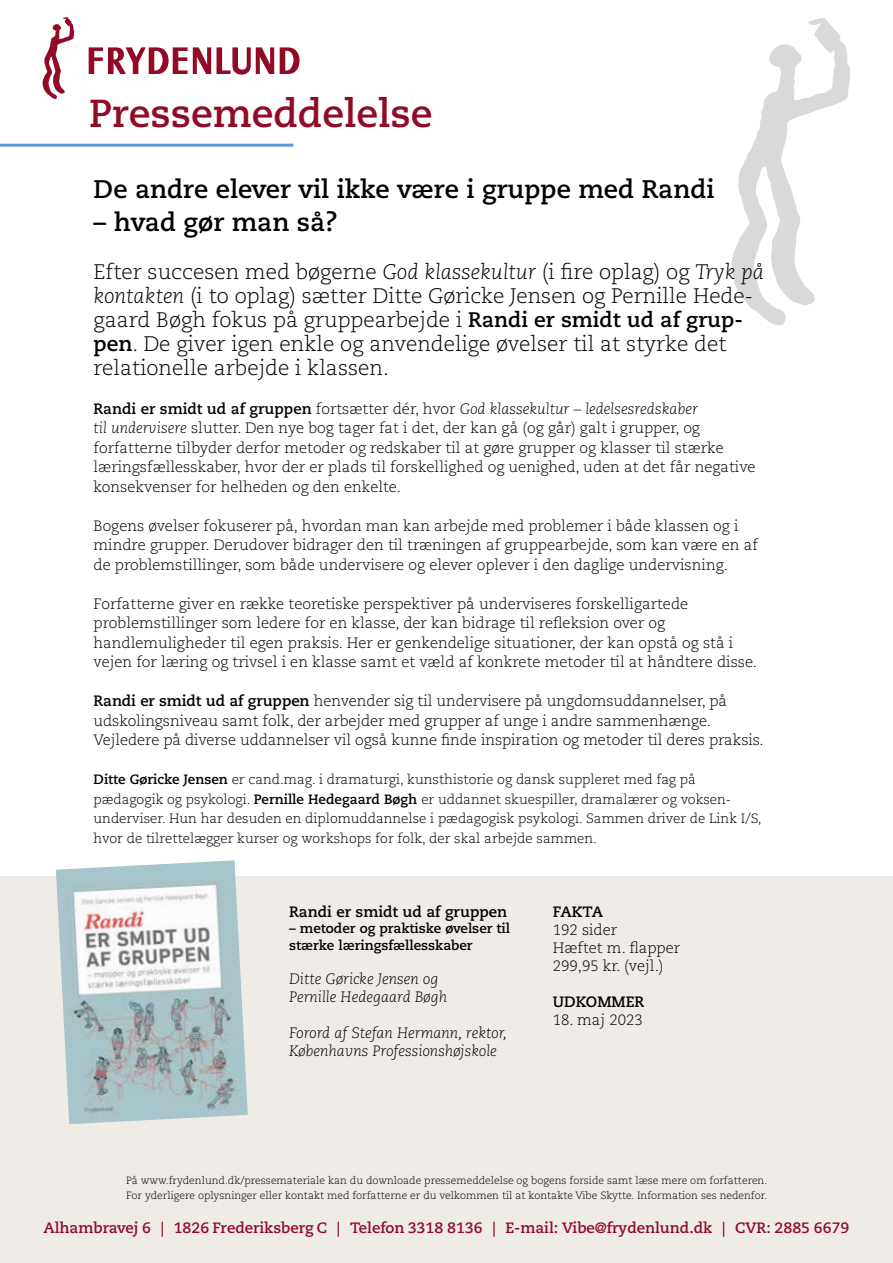
<style>
.page{position:relative;width:893px;height:1263px;background:#fff}
.page>*{position:absolute;margin:0;border:0;box-sizing:border-box;transform-origin:0 0}
.t1{font:700 39px "Caecilia LT Std";color:#910b26}
.t2{font:700 25.5px "Caecilia LT Std";color:#000}
.t3{font:300 21px/24px "Caecilia LT Std";color:#000}
.t4{font:300 15px/19.5px "Caecilia LT Std";color:#000}
.t5{font:italic 300 15px/18px "Caecilia LT Std";color:#000}
.t6{font:700 15px "Caecilia LT Std";color:#910b26}
.t7{font:700 15px "Caecilia LT Std";color:#000}
.t8{font:300 13.5px/19.5px "Caecilia LT Std";color:#000}
.t9{font:700 13.5px/16.5px "Caecilia LT Std";color:#000}
.t10{font:300 10.5px/15px "Caecilia LT Std";color:#000}
.s1{font-style:italic}
.s2{font-weight:700}
</style>
<div class="page">
<svg style="left:731px;top:18px;width:119px;height:307px"></svg>
<hr style="left:0;top:144px;width:293px;height:3px;background:#5e9ad3">
<div style="left:0;top:876px;width:893px;height:387px;background:#efece8"></div>
<svg style="left:43px;top:17px;width:32px;height:82px"></svg>
<svg style="left:89px;top:47px;width:122px;height:27px"></svg>
<svg style="left:217px;top:47px;width:57px;height:28px"></svg>
<svg style="left:280px;top:47px;width:20px;height:27px"></svg>
<img style="left:56px;top:860px;width:192px;height:264px">
<h1 class="t1" style="left:89px;top:91px;width:345px">Pressemeddelelse</h1>
<h2 class="t2" style="left:94px;top:174px;width:622px">De andre elever vil ikke være i gruppe med Randi</h2>
<h2 class="t2" style="left:94px;top:207px;width:246px">– hvad gør man så?</h2>
<p class="t3" style="left:94px;top:260px;width:672px">Efter succesen med bøgerne <span class="s1">God klassekultur</span> (i fire oplag) og <span class="s1">Tryk på kontakten</span> (i to oplag) sætter Ditte Gøricke Jensen og Pernille Hede&shy;gaard Bøgh fokus på gruppearbejde i <span class="s2">Randi er smidt ud af grup&shy;pen</span>. De giver igen enkle og anvendelige øvelser til at styrke det relationelle arbejde i klassen.</p>
<p class="t4" style="left:94px;top:399px;width:663px"><span class="s2">Randi er smidt ud af gruppen</span> fortsætter dér, hvor <span class="s1">God klassekultur – ledelsesredskaber<br>til undervisere</span> slutter. Den nye bog tager fat i det, der kan gå (og går) galt i grupper, og forfatterne tilbyder derfor metoder og redskaber til at gøre grupper og klasser til stærke læringsfællesskaber, hvor der er plads til forskellighed og uenighed, uden at det får negative konsekvenser for helheden og den enkelte.</p>
<p class="t4" style="left:94px;top:516px;width:666px">Bogens øvelser fokuserer på, hvordan man kan arbejde med problemer i både klassen og i mindre grupper. Derudover bidrager den til træningen af gruppearbejde, som kan være en af de problemstillinger, som både undervisere og elever oplever i den daglige undervisning.</p>
<p class="t4" style="left:94px;top:594px;width:665px">Forfatterne giver en række teoretiske perspektiver på underviseres forskelligartede problemstillinger som ledere for en klasse, der kan bidrage til refleksion over og handlemuligheder til egen praksis. Her er genkendelige situationer, der kan opstå og stå i vejen for læring og trivsel i en klasse samt et væld af konkrete metoder til at håndtere disse.</p>
<p class="t4" style="left:94px;top:692px;width:672px"><span class="s2">Randi er smidt ud af gruppen</span> henvender sig til undervisere på ungdomsuddannelser, på udskolingsniveau samt folk, der arbejder med grupper af unge i andre sammenhænge.<br>Vejledere på diverse uddannelser vil også kunne finde inspiration og metoder til deres praksis.</p>
<p class="t8" style="left:94px;top:770px;width:669px"><span class="s2">Ditte Gøricke Jensen</span> er cand.mag. i dramaturgi, kunsthistorie og dansk suppleret med fag på pædagogik og psykologi. <span class="s2">Pernille Hedegaard Bøgh</span> er uddannet skuespiller, dramalærer og voksen&shy;underviser. Hun har desuden en diplomuddannelse i pædagogisk psykologi. Sammen driver de Link I/S, hvor de tilrettelægger kurser og workshops for folk, der skal arbejde sammen.</p>
<p class="t7" style="left:289px;top:903px;width:220px">Randi er smidt ud af gruppen</p>
<p class="t9" style="left:289px;top:921px;width:222px">– metoder og praktiske øvelser til stærke læringsfællesskaber</p>
<p class="t5" style="left:289px;top:971px;width:160px">Ditte Gøricke Jensen og<br>Pernille Hedegaard Bøgh</p>
<p class="t5" style="left:289px;top:1025px;width:219px">Forord af Stefan Hermann, rektor,<br>Københavns Professionshøjskole</p>
<p class="t7" style="left:553px;top:903px;width:52px">FAKTA</p>
<p class="t4" style="left:553px;top:921px;width:129px;line-height:18px">192 sider<br>Hæftet m. flapper<br>299,95 kr. (vejl.)</p>
<p class="t7" style="left:553px;top:993px;width:93px">UDKOMMER</p>
<p class="t4" style="left:553px;top:1011px;width:92px">18. maj 2023</p>
<p class="t10" style="left:126px;top:1173px;width:643px">På www.frydenlund.dk/pressemateriale kan du downloade pressemeddelelse og bogens forside samt læse mere om forfatteren.<br>For yderligere oplysninger eller kontakt med forfatterne er du velkommen til at kontakte Vibe Skytte. Information ses nedenfor.</p>
<p class="t6" style="left:43px;top:1218px;width:807px">Alhambravej 6 | 1826 Frederiksberg C | Telefon 3318 8136 | E-mail: Vibe@frydenlund.dk | CVR: 2885 6679</p>
</div>
